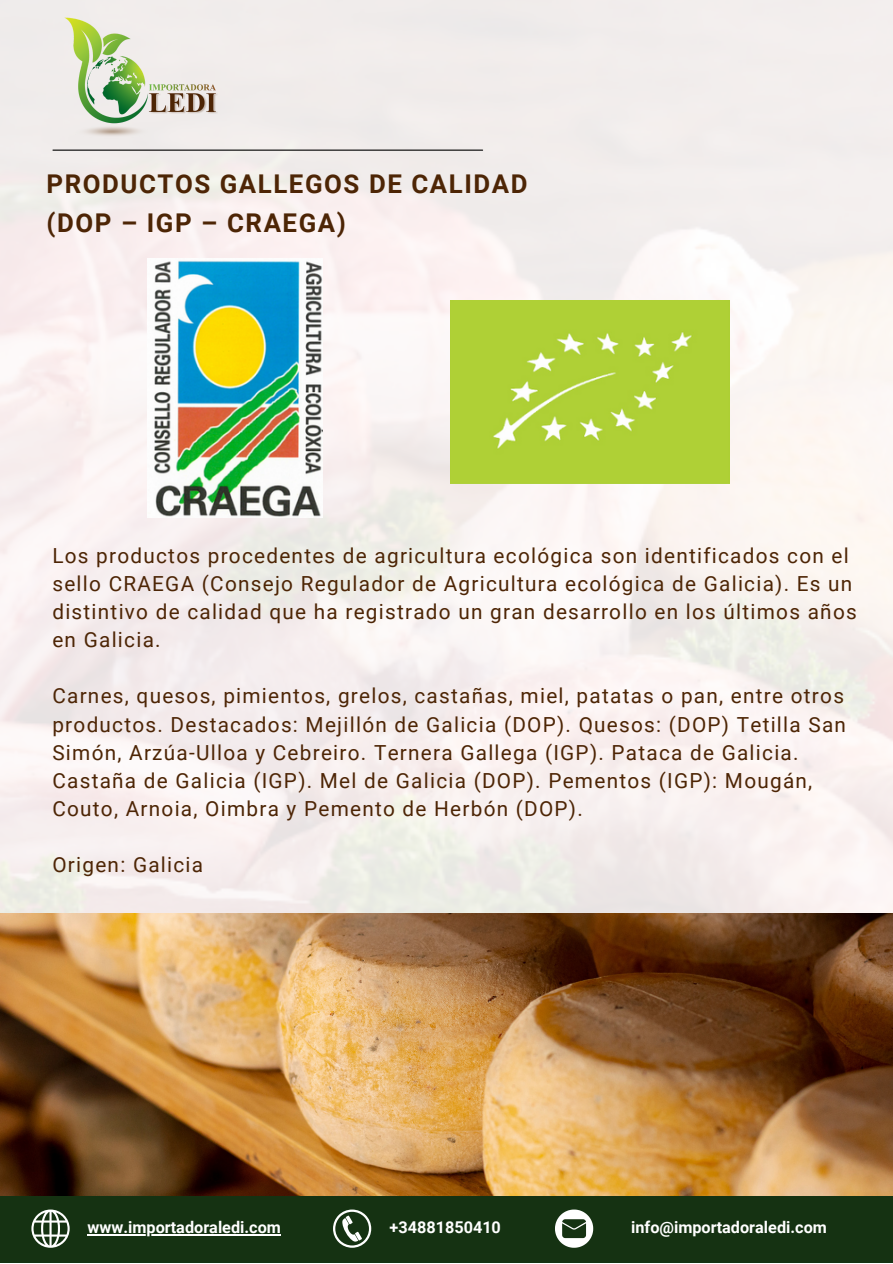
<style>
.page{position:relative;width:893px;height:1264px;background:#fff}
.page>*{position:absolute;margin:0;border:0;box-sizing:border-box;transform-origin:0 0}
.t1{font:700 25.8px "Roboto";letter-spacing:.06em;color:#4d2505}
.t2{font:20.7px/28px "Roboto";letter-spacing:.06em;color:#4d2505}
.t3{font:700 16.2px "Roboto";color:#fff}
</style>
<div class="page">
<img style="left:0;top:0;width:892px;height:913px">
<hr style="left:53px;top:150px;width:429px;height:1px;background:#000">
<img style="left:46px;top:0;width:189px;height:154px">
<img style="left:0;top:913px;width:892px;height:282px">
<img style="left:147px;top:258px;width:176px;height:260px">
<div style="left:450px;top:301px;width:279px;height:182px;background:#afd036"></div>
<div style="left:0;top:1195px;width:892px;height:67px;background:#153212"></div>
<svg style="left:333px;top:1209px;width:38px;height:38px"></svg>
<svg style="left:31px;top:1209px;width:39px;height:38px"></svg>
<svg style="left:555px;top:1209px;width:38px;height:38px"></svg>
<hr style="left:88px;top:1234px;width:193px;height:1px;background:#fff">
<p class="t1" style="left:46px;top:169px;width:482px">PRODUCTOS GALLEGOS DE CALIDAD</p>
<p class="t1" style="left:46px;top:208px;width:301px">(DOP – IGP – CRAEGA)</p>
<p class="t2" style="left:52px;top:542px;width:805px">Los productos procedentes de agricultura ecológica son identificados con el sello CRAEGA (Consejo Regulador de Agricultura ecológica de Galicia). Es un distintivo de calidad que ha registrado un gran desarrollo en los últimos años en Galicia.</p>
<p class="t2" style="left:52px;top:682px;width:795px">Carnes, quesos, pimientos, grelos, castañas, miel, patatas o pan, entre otros productos. Destacados: Mejillón de Galicia (DOP). Quesos: (DOP) Tetilla San Simón, Arzúa-Ulloa y Cebreiro. Ternera Gallega (IGP). Pataca de Galicia.<br>Castaña de Galicia (IGP). Mel de Galicia (DOP). Pementos (IGP): Mougán, Couto, Arnoia, Oimbra y Pemento de Herbón (DOP).</p>
<p class="t2" style="left:52px;top:851px;width:152px">Origen: Galicia</p>
<p class="t3" style="left:88px;top:1218px;width:195px">www.importadoraledi.com</p>
<p class="t3" style="left:389px;top:1217px;width:113px">+34881850410</p>
<p class="t3" style="left:631px;top:1218px;width:197px">info@importadoraledi.com</p>
</div>
